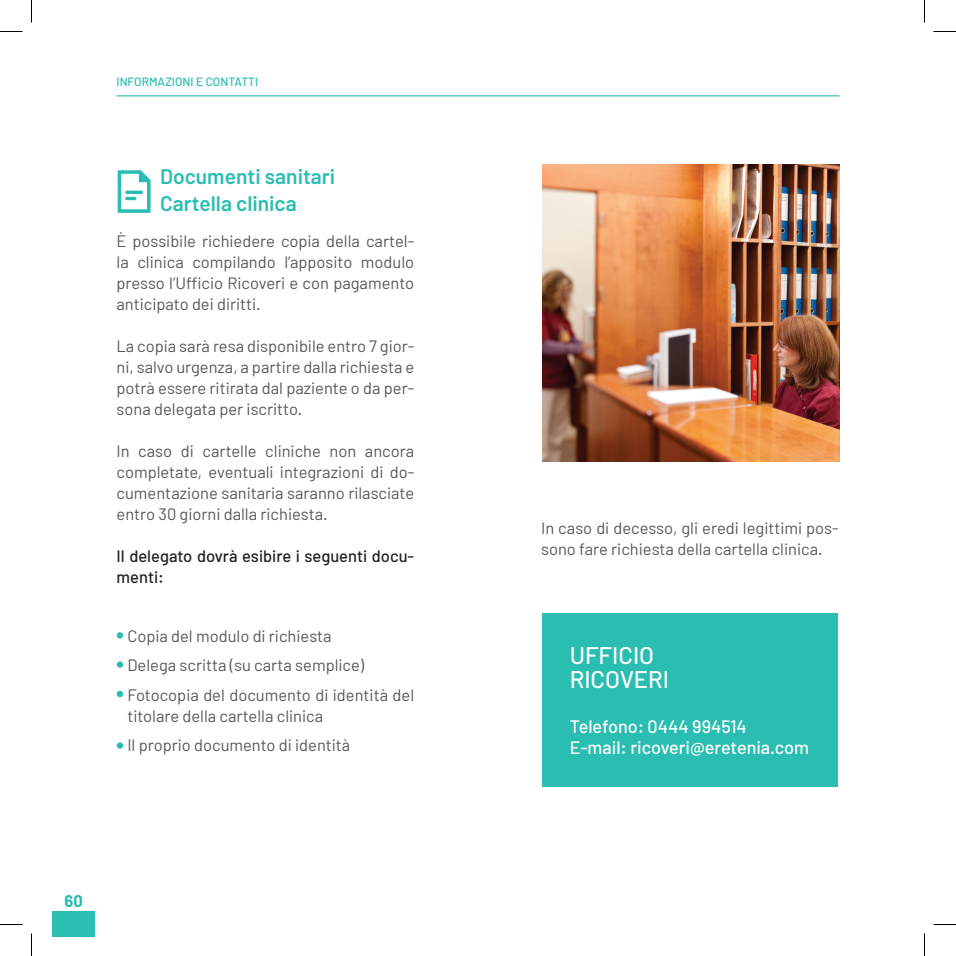
<style>
.page{position:relative;width:956px;height:956px;background:#fff}
.page>*{position:absolute;margin:0;border:0;box-sizing:border-box;transform-origin:0 0}
.t1{font:500 24px/24px "Barlow";color:#fff}
.t2{font:600 21px "Barlow";color:#2abdb1}
.t3{font:500 18px/21px "Barlow";color:#fff}
.t4{font:16.5px/21px "Barlow";color:#57585a;text-align:justify}
.t5{font:500 16.5px/21px "Barlow";color:#231f20}
.t6{font:700 16.5px "Barlow";color:#2abdb1}
.t7{font:500 12px "Barlow";color:#2abdb1}
</style>
<div class="page">
<div style="left:52px;top:912px;width:43px;height:25px;background:#2abdb1"></div>
<img style="left:543px;top:165px;width:296px;height:296px">
<div style="left:117px;top:632px;width:6px;height:7px;background:#2abdb1;border-radius:50%"></div>
<div style="left:117px;top:661px;width:6px;height:7px;background:#2abdb1;border-radius:50%"></div>
<svg style="left:117px;top:691px;width:6px;height:6px"></svg>
<div style="left:117px;top:742px;width:6px;height:7px;background:#2abdb1;border-radius:50%"></div>
<hr style="left:117px;top:95px;width:722px;height:1px;background:#2abdb1">
<div style="left:542px;top:613px;width:296px;height:174px;background:#2abdb1"></div>
<svg style="left:118px;top:170px;width:33px;height:43px"></svg>
<svg style="left:0;top:31px;width:22px;height:1px"></svg>
<svg style="left:933px;top:31px;width:23px;height:1px"></svg>
<svg style="left:0;top:924px;width:22px;height:1px"></svg>
<svg style="left:933px;top:924px;width:23px;height:1px"></svg>
<svg style="left:31px;top:0;width:1px;height:23px"></svg>
<svg style="left:31px;top:933px;width:1px;height:23px"></svg>
<svg style="left:924px;top:0;width:1px;height:23px"></svg>
<svg style="left:924px;top:933px;width:1px;height:23px"></svg>
<p class="t7" style="left:117px;top:74px;width:143px">INFORMAZIONI E CONTATTI</p>
<p class="t2" style="left:160px;top:163px;width:176px">Documenti sanitari</p>
<p class="t2" style="left:160px;top:190px;width:138px">Cartella clinica</p>
<p class="t4" style="left:117px;top:230px;width:299px">È possibile richiedere copia della cartel&shy;la clinica compilando l’apposito modulo presso l’Ufficio Ricoveri e con pagamento anticipato dei diritti.</p>
<p class="t4" style="left:117px;top:335px;width:299px">La copia sarà resa disponibile entro 7 gior&shy;ni, salvo urgenza, a partire dalla richiesta e potrà essere ritirata dal paziente o da per&shy;sona delegata per iscritto.</p>
<p class="t4" style="left:117px;top:440px;width:299px">In caso di cartelle cliniche non ancora completate, eventuali integrazioni di do&shy;cumentazione sanitaria saranno rilasciate entro 30 giorni dalla richiesta.</p>
<p class="t5" style="left:117px;top:545px;width:299px">Il delegato dovrà esibire i seguenti docu&shy;menti:</p>
<p class="t4" style="left:127px;top:625px;width:206px">Copia del modulo di richiesta</p>
<p class="t4" style="left:127px;top:655px;width:238px">Delega scritta (su carta semplice)</p>
<p class="t4" style="left:127px;top:684px;width:288px">Fotocopia del documento di identità del titolare della cartella clinica</p>
<p class="t4" style="left:127px;top:735px;width:225px">Il proprio documento di identità</p>
<p class="t6" style="left:65px;top:891px;width:20px">60</p>
<p class="t4" style="left:541px;top:517px;width:299px">In caso di decesso, gli eredi legittimi pos&shy;sono fare richiesta della cartella clinica.</p>
<p class="t1" style="left:570px;top:643px;width:101px">UFFICIO<br>RICOVERI</p>
<p class="t3" style="left:570px;top:715px;width:241px">Telefono: 0444 994514<br>E-mail: ricoveri@eretenia.com</p>
</div>
